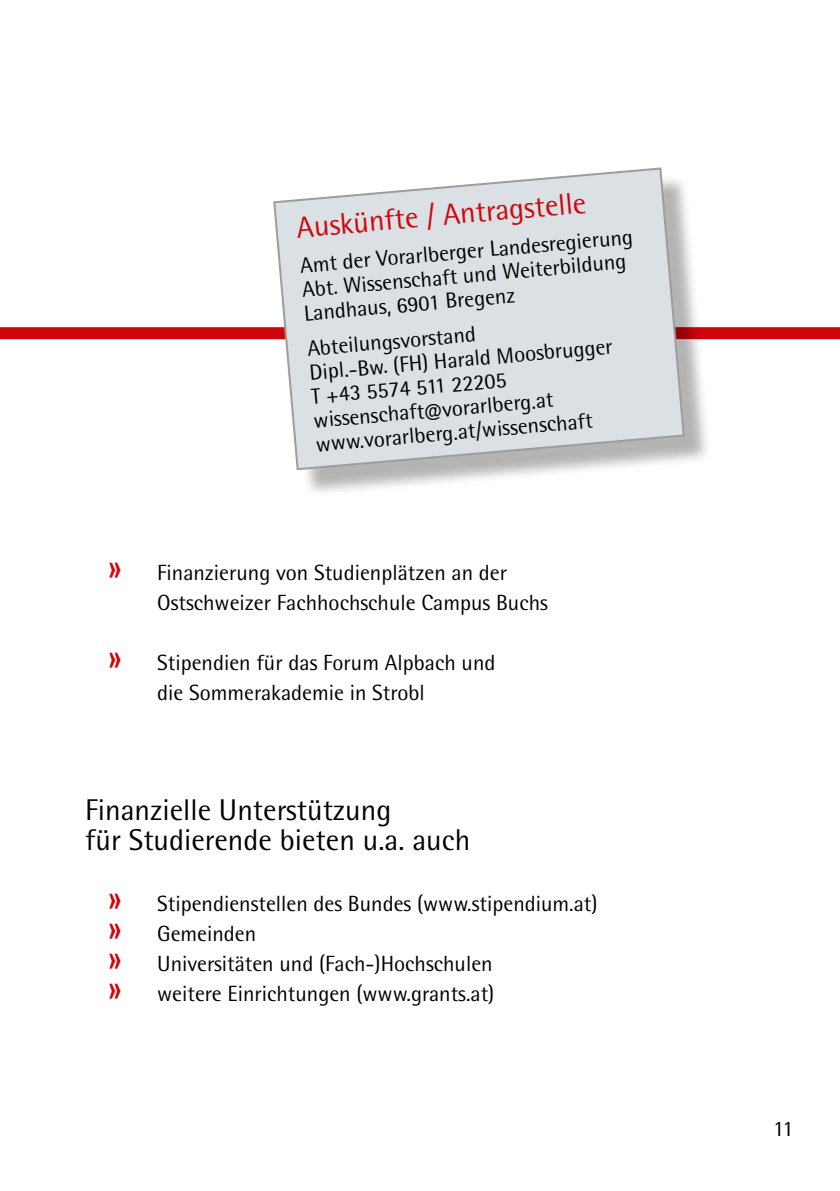
<style>
.page{position:relative;width:840px;height:1191px;background:#fff}
.page>*{position:absolute;margin:0;border:0;box-sizing:border-box;transform-origin:0 0}
.t1{font:30px/30px "Rotis Semi Sans Pro";color:#000}
.t2{font:30px "Rotis Semi Sans Pro";color:#d1050c}
.t3{font:22px/24px "Rotis Semi Sans Pro";color:#000}
.s1{font-size:40px;color:#d1050c}
</style>
<div class="page">
<div style="left:0;top:327px;width:839px;height:12px;background:#d1050c"></div>
<div style="left:280px;top:174px;width:432px;height:323px;background:#000;opacity:.3"></div>
<svg style="left:272px;top:167px;width:413px;height:304px;background:#dadee1"></svg>
<h1 class="t2" style="left:295px;top:210px;width:292px;rotate:-5deg">Auskünfte / Antragstelle</h1>
<p class="t3" style="left:299px;top:254px;width:335px;rotate:-5deg">Amt der Vorarlberger Landesregierung<br>Abt. Wissenschaft und Weiterbildung<br>Landhaus, 6901 Bregenz</p>
<p class="t3" style="left:306px;top:337px;width:306px;rotate:-5deg">Abteilungsvorstand<br>Dipl.-Bw. (FH) Harald Moosbrugger<br>T +43 5574 511 22205 wissenschaft@vorarlberg.at www.vorarlberg.at/wissenschaft</p>
<p class="t3" style="left:157px;top:558px;width:392px;line-height:30px;text-indent:-49px"><span class="s1">»</span> Finanzierung von Studienplätzen an der<br>Ostschweizer Fachhochschule Campus Buchs</p>
<p class="t3" style="left:157px;top:648px;width:339px;line-height:30px;text-indent:-49px"><span class="s1">»</span> Stipendien für das Forum Alpbach und die Sommerakademie in Strobl</p>
<h1 class="t1" style="left:85px;top:795px;width:386px">Finanzielle Unterstützung<br>für Studierende bieten u.a. auch</h1>
<p class="t3" style="left:108px;top:888px;width:491px;line-height:30px"><span class="s1">»</span> Stipendienstellen des Bundes (www.stipendium.at) <span class="s1">»</span> Gemeinden<br><span class="s1">»</span> Universitäten und (Fach-)Hochschulen<br><span class="s1">»</span> weitere Einrichtungen (www.grants.at)</p>
<p class="t3" style="left:772px;top:1116px;width:22px">11</p>
</div>
